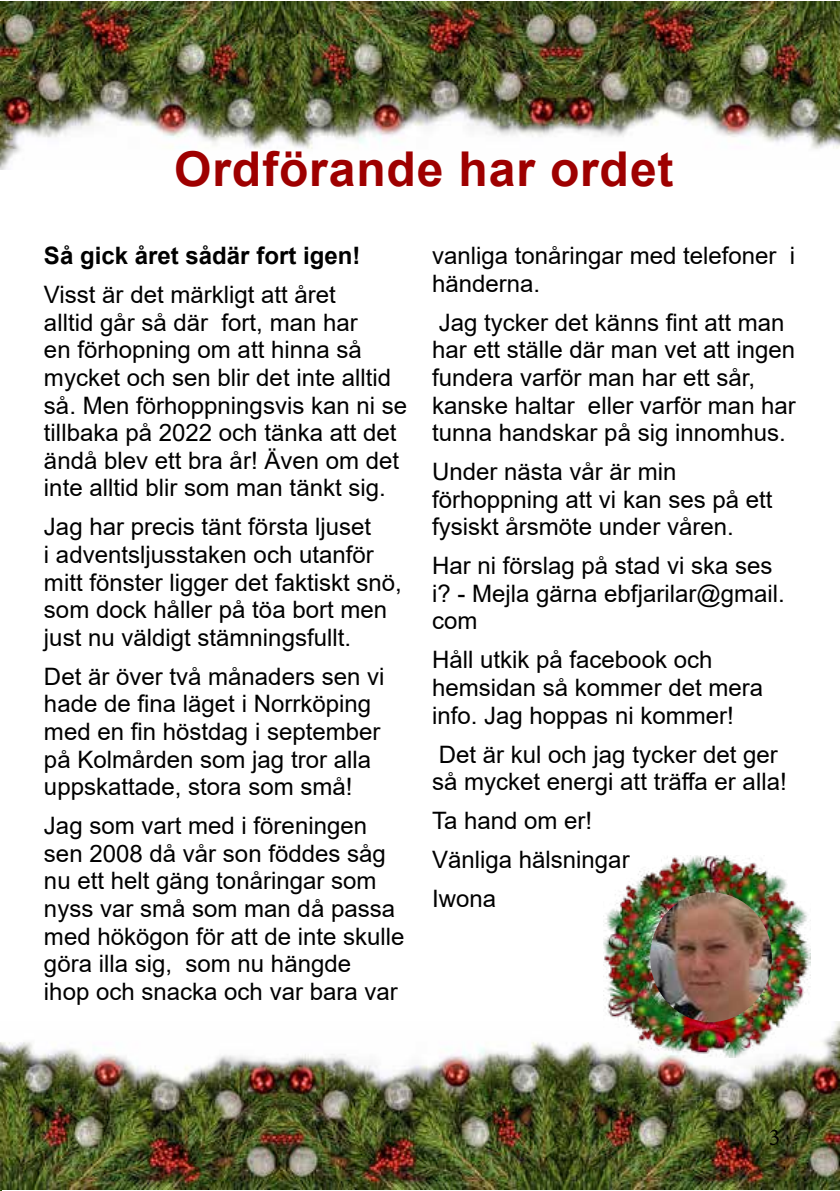
<style>
.page{position:relative;width:840px;height:1191px;background:#fff}
.page>*{position:absolute;margin:0;border:0;box-sizing:border-box;transform-origin:0 0}
.t1{font:700 48px "Arial";letter-spacing:.02em;color:#9e0000}
.t2{font:24px/27.6px "Arial";color:#000}
.t3{font:700 24px "Arial";color:#000}
.t4{font:24px "Minion Pro";color:#000}
</style>
<div class="page">
<img style="left:0;top:1042px;width:1px;height:149px">
<img style="left:1px;top:1022px;width:838px;height:167px">
<img style="left:0;top:1px;width:839px;height:168px">
<img style="left:603px;top:855px;width:206px;height:203px">
<img style="left:649px;top:892px;width:122px;height:130px">
<h1 class="t1" style="left:174px;top:135px;width:500px">Ordförande har ordet</h1>
<p class="t3" style="left:44px;top:239px;width:318px">Så gick året sådär fort igen!</p>
<p class="t2" style="left:44px;top:281px;width:364px">Visst är det märkligt att året<br>alltid går så där fort, man har<br>en förhopning om att hinna så mycket och sen blir det inte alltid så. Men förhoppningsvis kan ni se tillbaka på 2022 och tänka att det ändå blev ett bra år! Även om det inte alltid blir som man tänkt sig.</p>
<p class="t2" style="left:44px;top:513px;width:359px">Jag har precis tänt första ljuset<br>i adventsljusstaken och utanför mitt fönster ligger det faktiskt snö, som dock håller på töa bort men just nu väldigt stämningsfullt.</p>
<p class="t2" style="left:44px;top:662px;width:342px">Det är över två månaders sen vi hade de fina läget i Norrköping med en fin höstdag i september på Kolmården som jag tror alla uppskattade, stora som små!</p>
<p class="t2" style="left:44px;top:811px;width:362px">Jag som vart med i föreningen sen 2008 då vår son föddes såg nu ett helt gäng tonåringar som nyss var små som man då passa med hökögon för att de inte skulle göra illa sig, som nu hängde<br>ihop och snacka och var bara var</p>
<p class="t2" style="left:432px;top:242px;width:364px">vanliga tonåringar med telefoner i händerna.</p>
<p class="t2" style="left:432px;top:308px;width:365px">Jag tycker det känns fint att man har ett ställe där man vet att ingen fundera varför man har ett sår, kanske haltar eller varför man har tunna handskar på sig innomhus.</p>
<p class="t2" style="left:432px;top:458px;width:342px">Under nästa vår är min förhoppning att vi kan ses på ett fysiskt årsmöte under våren.</p>
<p class="t2" style="left:432px;top:552px;width:354px">Har ni förslag på stad vi ska ses i? - Mejla gärna ebfjarilar@gmail. com</p>
<p class="t2" style="left:432px;top:646px;width:332px">Håll utkik på facebook och hemsidan så kommer det mera info. Jag hoppas ni kommer!</p>
<p class="t2" style="left:432px;top:740px;width:356px">Det är kul och jag tycker det ger så mycket energi att träffa er alla!</p>
<p class="t2" style="left:432px;top:801px;width:199px;line-height:39px">Ta hand om er!<br>Vänliga hälsningar<br>Iwona</p>
<p class="t4" style="left:768px;top:1120px;width:13px">3</p>
</div>
